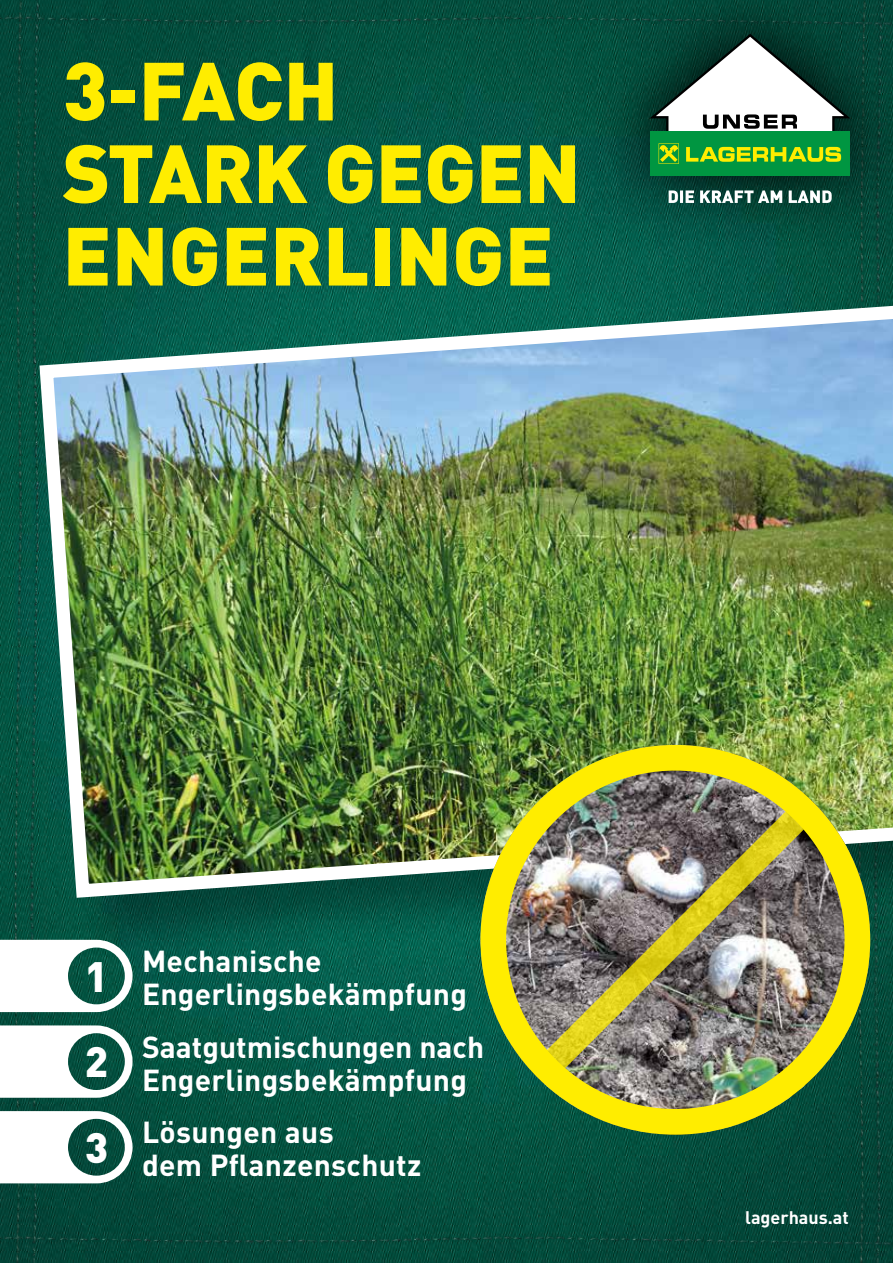
<style>
.page{position:relative;width:893px;height:1263px;background:#fff}
.page>*{position:absolute;margin:0;border:0;box-sizing:border-box;transform-origin:0 0}
.t1{font:900 81px/82.5px "DIN";letter-spacing:-.005em;color:#ffed00}
.t2{font:900 42px "DIN";color:#fff}
.t3{font:700 30px/33px "DIN";letter-spacing:.01em;color:#fff}
.t4{font:700 18px "DIN";color:#fff}
</style>
<div class="page">
<img style="left:0;top:0;width:851px;height:1263px">
<img style="left:851px;top:247px;width:42px;height:1016px">
<img style="left:0;top:13px;width:581px;height:14px">
<img style="left:7px;top:0;width:38px;height:1263px">
<img style="left:0;top:1233px;width:893px;height:14px">
<svg style="left:581px;top:0;width:312px;height:247px;background:#044a3b"></svg>
<div style="left:650px;top:131px;width:200px;height:45px;background:#009641"></div>
<svg style="left:649px;top:34px;width:201px;height:130px"></svg>
<svg style="left:669px;top:190px;width:163px;height:13px"></svg>
<div style="left:39px;top:301px;width:854px;height:661px;background:#000;opacity:.3"></div>
<img style="left:32px;top:294px;width:861px;height:611px">
<svg style="left:0;top:940px;width:133px;height:72px"></svg>
<svg style="left:0;top:1025px;width:133px;height:73px"></svg>
<svg style="left:0;top:1111px;width:133px;height:72px"></svg>
<img style="left:480px;top:745px;width:390px;height:390px;border-radius:195px">
<div style="left:480px;top:745px;width:390px;height:390px;border:26px solid #ffed00;border-radius:50%"></div>
<img style="left:538px;top:802px;width:275px;height:275px">
<h1 class="t1" style="left:63px;top:46px;width:520px">3-FACH<br>STARK GEGEN<br>ENGERLINGE</h1>
<h2 class="t2" style="left:85px;top:948px;width:25px">1</h2>
<h2 class="t2" style="left:85px;top:1034px;width:25px">2</h2>
<h2 class="t2" style="left:85px;top:1119px;width:25px">3</h2>
<p class="t3" style="left:142px;top:943px;width:327px">Mechanische<br>Engerlingsbekämpfung</p>
<p class="t3" style="left:142px;top:1029px;width:344px">Saatgutmischungen nach<br>Engerlingsbekämpfung</p>
<p class="t3" style="left:142px;top:1114px;width:281px">Lösungen aus<br>dem Pflanzenschutz</p>
<p class="t4" style="left:745px;top:1206px;width:105px">lagerhaus.at</p>
</div>
